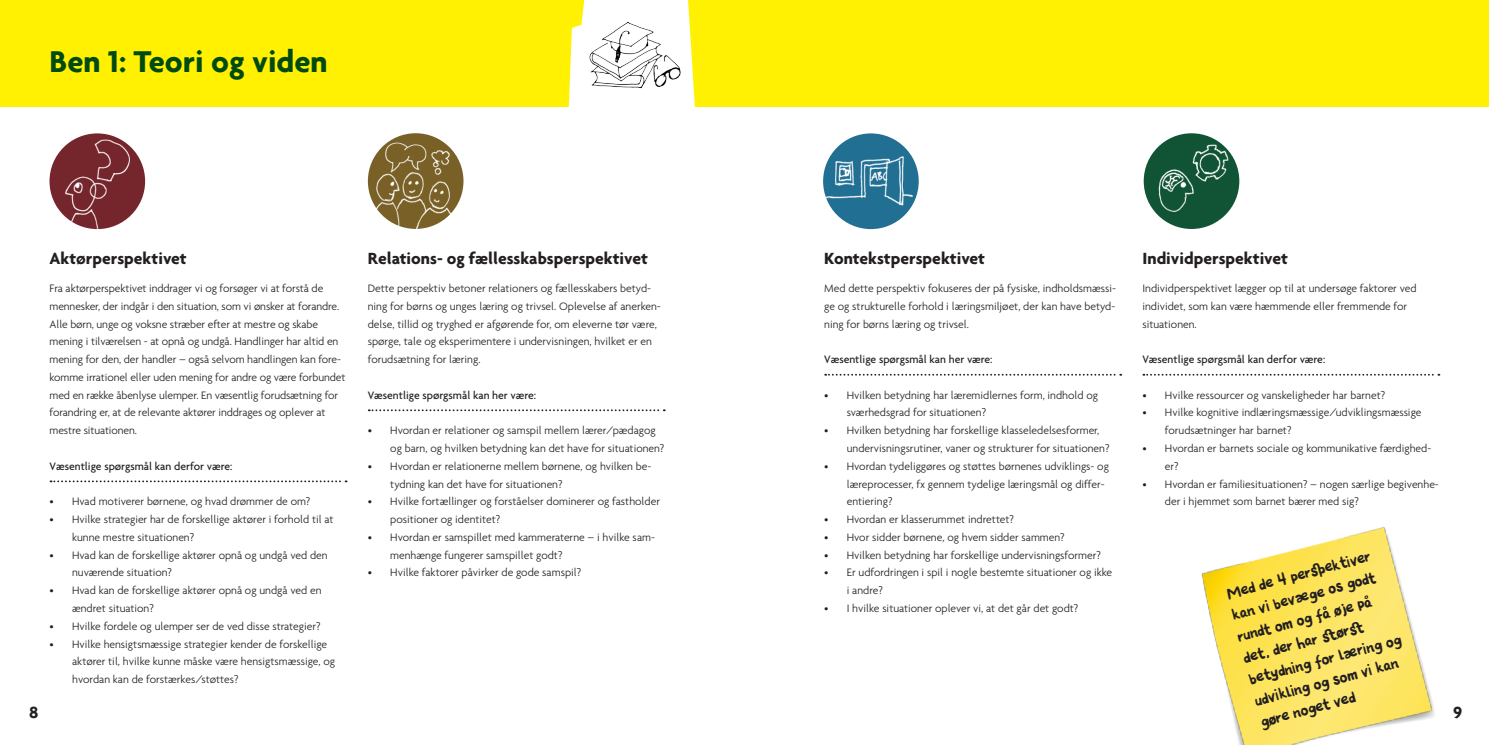
<style>
.page{position:relative;width:1489px;height:745px;background:#fff}
.page>*{position:absolute;margin:0;border:0;box-sizing:border-box;transform-origin:0 0}
.Rubrik{font:700 32.5px "Agenda";color:#014b11}
.Underrubrik{font:700 17.5px "Agenda";color:#231f20}
.Brødtekst{font:17.38px/22px "Simpel";color:#231f20}
.Brødtekst-2{font:300 11.62px/17.8px "Agenda";color:#231f20}
.Brødtekst_underlined{font:500 11.62px "Agenda";color:#231f20}
</style>
<div class="page">
<div style="left:744px;top:0;width:744px;height:106px;background:#fff101"></div>
<div style="left:0;top:0;width:744px;height:106px;background:#fff101"></div>
<svg style="left:51px;top:480px;width:295px;height:2px"></svg>
<svg style="left:369px;top:409px;width:295px;height:2px"></svg>
<svg style="left:825px;top:373px;width:296px;height:2px"></svg>
<svg style="left:1143px;top:373px;width:296px;height:2px"></svg>
<div style="left:49px;top:133px;width:96px;height:96px;background:#75252c;border-radius:50%"></div>
<div style="left:823px;top:133px;width:95px;height:96px;background:#216f93;border-radius:50%"></div>
<img style="left:823px;top:151px;width:95px;height:60px">
<div style="left:1143px;top:133px;width:96px;height:96px;background:#105335;border-radius:50%"></div>
<img style="left:1152px;top:133px;width:85px;height:86px">
<img style="left:367px;top:133px;width:93px;height:96px">
<img style="left:1201px;top:527px;width:234px;height:217px">
<svg style="left:568px;top:0;width:126px;height:107px"></svg>
<img style="left:582px;top:11px;width:102px;height:91px">
<img style="left:50px;top:139px;width:94px;height:91px">
<p class="Rubrik" style="left:50px;top:42px;width:280px">Ben 1: Teori og viden</p>
<p class="Underrubrik" style="left:368px;top:247px;width:282px">Relations- og fællesskabsperspektivet</p>
<p class="Brødtekst-2" style="left:368px;top:279px;width:294px">Dette perspektiv betoner relationers og fællesskabers betyd&shy;ning for børns og unges læring og trivsel. Oplevelse af anerken&shy;delse, tillid og tryghed er afgørende for, om eleverne tør være, spørge, tale og eksperimentere i undervisningen, hvilket er en forudsætning for læring.</p>
<p class="Brødtekst_underlined" style="left:368px;top:387px;width:170px">Væsentlige spørgsmål kan her være:</p>
<p class="Brødtekst-2" style="left:390px;top:421px;width:275px;text-indent:-22px">• Hvordan er relationer og samspil mellem lærer/pædagog og barn, og hvilken betydning kan det have for situationen?</p>
<p class="Brødtekst-2" style="left:390px;top:456px;width:262px;text-indent:-22px">• Hvordan er relationerne mellem børnene, og hvilken be&shy;tydning kan det have for situationen?</p>
<p class="Brødtekst-2" style="left:390px;top:492px;width:271px;text-indent:-22px">• Hvilke fortællinger og forståelser dominerer og fastholder positioner og identitet?</p>
<p class="Brødtekst-2" style="left:390px;top:527px;width:266px;text-indent:-22px">• Hvordan er samspillet med kammeraterne – i hvilke sam&shy;menhænge fungerer samspillet godt?</p>
<p class="Brødtekst-2" style="left:368px;top:563px;width:215px">• Hvilke faktorer påvirker de gode samspil?</p>
<p class="Underrubrik" style="left:50px;top:247px;width:139px">Aktørperspektivet</p>
<p class="Brødtekst-2" style="left:50px;top:279px;width:297px">Fra aktørperspektivet inddrager vi og forsøger vi at forstå de mennesker, der indgår i den situation, som vi ønsker at forandre.<br>Alle børn, unge og voksne stræber efter at mestre og skabe mening i tilværelsen - at opnå og undgå. Handlinger har altid en mening for den, der handler – også selvom handlingen kan fore&shy;komme irrationel eller uden mening for andre og være forbundet med en række åbenlyse ulemper. En væsentlig forudsætning for forandring er, at de relevante aktører inddrages og oplever at mestre situationen.</p>
<p class="Brødtekst_underlined" style="left:50px;top:458px;width:184px">Væsentlige spørgsmål kan derfor være:</p>
<p class="Brødtekst-2" style="left:50px;top:492px;width:262px">• Hvad motiverer børnene, og hvad drømmer de om?</p>
<p class="Brødtekst-2" style="left:72px;top:510px;width:263px;text-indent:-22px">• Hvilke strategier har de forskellige aktører i forhold til at kunne mestre situationen?</p>
<p class="Brødtekst-2" style="left:72px;top:545px;width:257px;text-indent:-22px">• Hvad kan de forskellige aktører opnå og undgå ved den nuværende situation?</p>
<p class="Brødtekst-2" style="left:72px;top:581px;width:251px;text-indent:-22px">• Hvad kan de forskellige aktører opnå og undgå ved en ændret situation?</p>
<p class="Brødtekst-2" style="left:50px;top:616px;width:272px">• Hvilke fordele og ulemper ser de ved disse strategier?</p>
<p class="Brødtekst-2" style="left:72px;top:634px;width:264px;text-indent:-22px">• Hvilke hensigtsmæssige strategier kender de forskellige aktører til, hvilke kunne måske være hensigtsmæssige, og hvordan kan de forstærkes/støttes?</p>
<p class="Underrubrik" style="left:824px;top:247px;width:162px">Kontekstperspektivet</p>
<p class="Brødtekst-2" style="left:824px;top:279px;width:293px;text-align:justify">Med dette perspektiv fokuseres der på fysiske, indholdsmæssi&shy;ge og strukturelle forhold i læringsmiljøet, der kan have betyd&shy;ning for børns læring og trivsel.</p>
<p class="Brødtekst_underlined" style="left:824px;top:352px;width:170px">Væsentlige spørgsmål kan her være:</p>
<p class="Brødtekst-2" style="left:846px;top:385px;width:253px;text-indent:-22px">• Hvilken betydning har læremidlernes form, indhold og sværhedsgrad for situationen?</p>
<p class="Brødtekst-2" style="left:846px;top:421px;width:264px;text-indent:-22px">• Hvilken betydning har forskellige klasseledelsesformer, undervisningsrutiner, vaner og strukturer for situationen?</p>
<p class="Brødtekst-2" style="left:846px;top:456px;width:264px;text-indent:-22px">• Hvordan tydeliggøres og støttes børnenes udviklings- og læreprocesser, fx gennem tydelige læringsmål og differ&shy;entiering?</p>
<p class="Brødtekst-2" style="left:824px;top:510px;width:191px">• Hvordan er klasserummet indrettet?</p>
<p class="Brødtekst-2" style="left:824px;top:527px;width:242px">• Hvor sidder børnene, og hvem sidder sammen?</p>
<p class="Brødtekst-2" style="left:824px;top:545px;width:278px">• Hvilken betydning har forskellige undervisningsformer?</p>
<p class="Brødtekst-2" style="left:846px;top:563px;width:267px;text-indent:-22px">• Er udfordringen i spil i nogle bestemte situationer og ikke i andre?</p>
<p class="Brødtekst-2" style="left:824px;top:598px;width:255px">• I hvilke situationer oplever vi, at det går det godt?</p>
<p class="Underrubrik" style="left:1142px;top:247px;width:147px">Individperspektivet</p>
<p class="Brødtekst-2" style="left:1142px;top:279px;width:276px">Individperspektivet lægger op til at undersøge faktorer ved individet, som kan være hæmmende eller fremmende for situationen.</p>
<p class="Brødtekst_underlined" style="left:1142px;top:352px;width:184px">Væsentlige spørgsmål kan derfor være:</p>
<p class="Brødtekst-2" style="left:1142px;top:385px;width:244px">• Hvilke ressourcer og vanskeligheder har barnet?</p>
<p class="Brødtekst-2" style="left:1164px;top:403px;width:258px;text-indent:-22px">• Hvilke kognitive indlæringsmæssige/udviklingsmæssige forudsætninger har barnet?</p>
<p class="Brødtekst-2" style="left:1164px;top:439px;width:268px;text-indent:-22px">• Hvordan er barnets sociale og kommunikative færdighed&shy;er?</p>
<p class="Brødtekst-2" style="left:1164px;top:474px;width:275px;text-indent:-22px">• Hvordan er familiesituationen? – nogen særlige begivenhe&shy;der i hjemmet som barnet bærer med sig?</p>
<p class="Brødtekst" style="left:1223px;top:582px;width:158px;rotate:-15deg">Med de 4 persp ektiver kan vi bevæge os godt rundt om og få øje på det, der har st ørst betydning for læring og udvikling og som vi kan gøre noget ved</p>
<h2 class="Underrubrik" style="left:29px;top:700px;width:11px">8</h2>
<h2 class="Underrubrik" style="left:1452px;top:700px;width:11px">9</h2>
</div>
